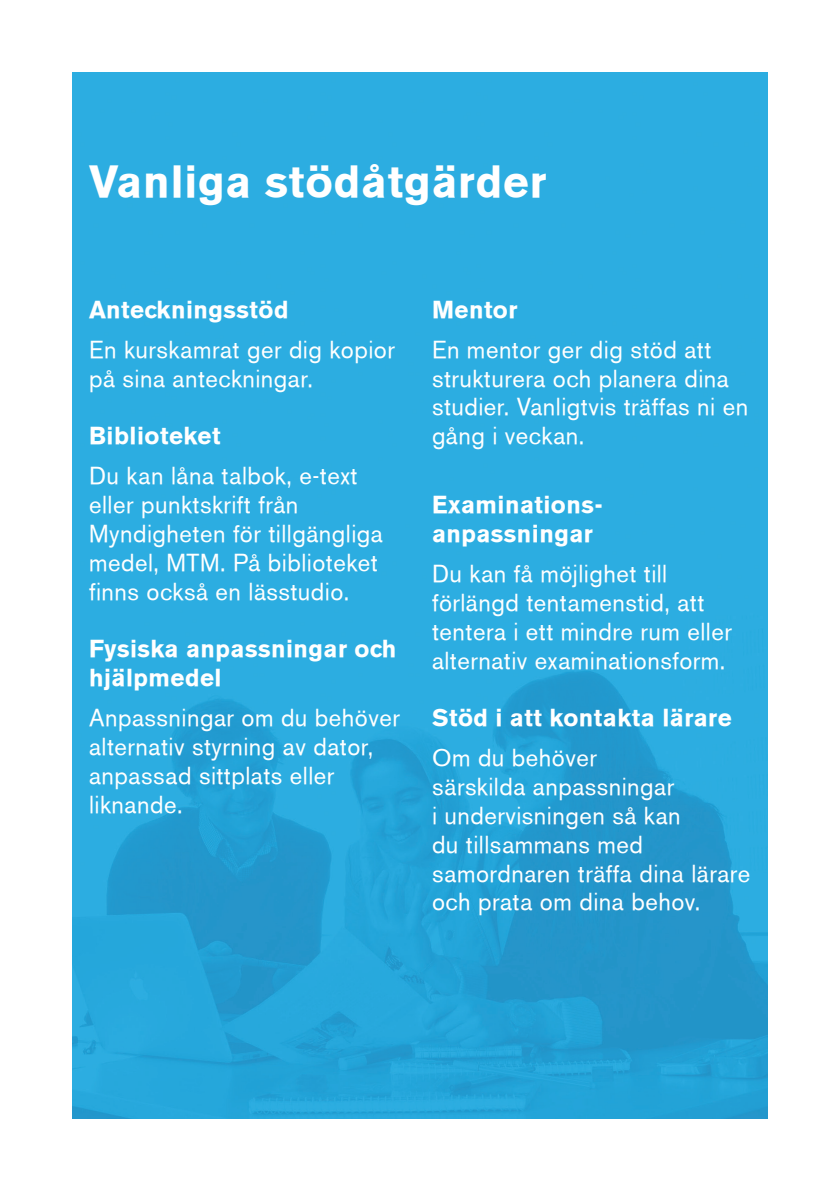
<style>
.page{position:relative;width:840px;height:1191px;background:#fff}
.page>*{position:absolute;margin:0;border:0;box-sizing:border-box;transform-origin:0 0}
.t1{font:44px "Akzidenz Grotesk BE Bold";letter-spacing:.02em;color:#fff}
.t2{font:24px/28.8px "Akzidenz Grotesk BE";letter-spacing:.02em;color:#fff}
.t3{font:24px/28.8px "Akzidenz Grotesk BE Bold";letter-spacing:.02em;color:#fff}
</style>
<div class="page">
<img style="left:72px;top:72px;width:695px;height:1047px">
<p class="t1" style="left:89px;top:156px;width:458px">Vanliga stödåtgärder</p>
<p class="t3" style="left:89px;top:295px;width:201px">Anteckningsstöd</p>
<p class="t2" style="left:89px;top:335px;width:307px">En kurskamrat ger dig kopior på sina anteckningar.</p>
<p class="t3" style="left:89px;top:421px;width:133px">Biblioteket</p>
<p class="t2" style="left:89px;top:461px;width:295px">Du kan låna talbok, e-text eller punktskrift från<br>Myndigheten för tillgängliga medel, MTM. På biblioteket finns också en lässtudio.</p>
<p class="t3" style="left:89px;top:634px;width:309px">Fysiska anpassningar och hjälpmedel</p>
<p class="t2" style="left:89px;top:703px;width:312px">Anpassningar om du behöver alternativ styrning av dator, anpassad sittplats eller liknande.</p>
<p class="t3" style="left:432px;top:295px;width:87px">Mentor</p>
<p class="t2" style="left:432px;top:335px;width:317px">En mentor ger dig stöd att strukturera och planera dina studier. Vanligtvis träffas ni en gång i veckan.</p>
<p class="t3" style="left:432px;top:490px;width:172px">Examinations&shy;anpassningar</p>
<p class="t2" style="left:432px;top:559px;width:301px">Du kan få möjlighet till förlängd tentamenstid, att tentera i ett mindre rum eller alternativ examinationsform.</p>
<p class="t3" style="left:432px;top:703px;width:301px">Stöd i att kontakta lärare</p>
<p class="t2" style="left:432px;top:743px;width:320px">Om du behöver<br>särskilda anpassningar<br>i undervisningen så kan<br>du tillsammans med samordnaren träffa dina lärare och prata om dina behov.</p>
</div>
